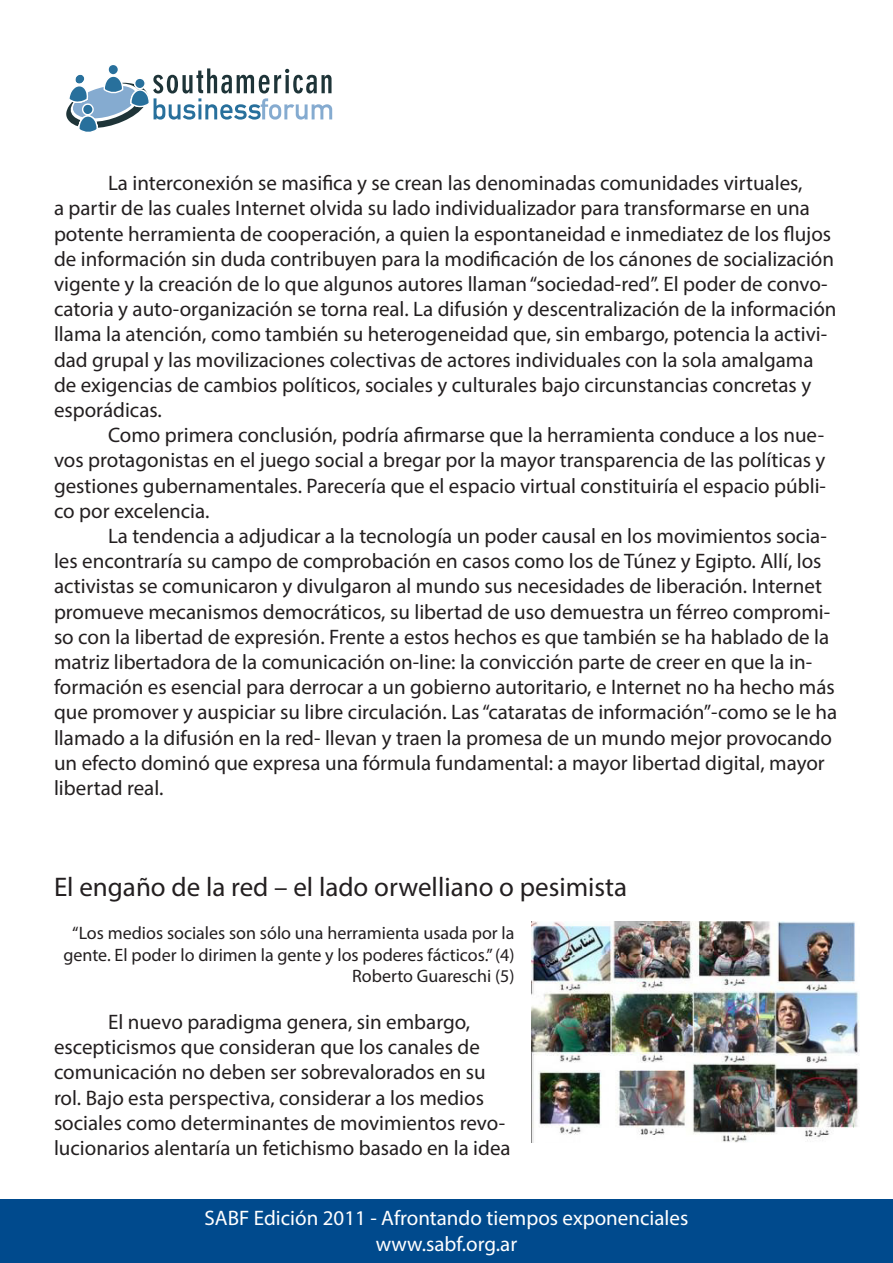
<style>
.page{position:relative;width:893px;height:1263px;background:#fff}
.page>*{position:absolute;margin:0;border:0;box-sizing:border-box;transform-origin:0 0}
.t1{font:27px "Myriad Pro";color:#231f20}
.t2{font:21px/25.2px "Myriad Pro";color:#231f20}
.t3{font:21px/25.2px "Myriad Pro";color:#fff;text-align:center}
.t4{font:18px/21.6px "Myriad Pro";color:#231f20;text-align:center}
</style>
<div class="page">
<svg style="left:66px;top:65px;width:266px;height:67px"></svg>
<div style="left:0;top:1199px;width:893px;height:64px;background:#004a8d"></div>
<img style="left:531px;top:921px;width:328px;height:221px">
<p class="t2" style="left:54px;top:170px;width:784px;text-indent:54px">La interconexión se masifica y se crean las denominadas comunidades virtuales,<br>a partir de las cuales Internet olvida su lado individualizador para transformarse en una potente herramienta de cooperación, a quien la espontaneidad e inmediatez de los flujos de información sin duda contribuyen para la modificación de los cánones de socialización vigente y la creación de lo que algunos autores llaman “sociedad-red”. El poder de convo&shy;catoria y auto-organización se torna real. La difusión y descentralización de la información llama la atención, como también su heterogeneidad que, sin embargo, potencia la activi&shy;dad grupal y las movilizaciones colectivas de actores individuales con la sola amalgama de exigencias de cambios políticos, sociales y culturales bajo circunstancias concretas y esporádicas.</p>
<p class="t2" style="left:54px;top:422px;width:774px;text-align:justify;text-indent:54px">Como primera conclusión, podría afirmarse que la herramienta conduce a los nue&shy;vos protagonistas en el juego social a bregar por la mayor transparencia de las políticas y gestiones gubernamentales. Parecería que el espacio virtual constituiría el espacio públi&shy;co por excelencia.</p>
<p class="t2" style="left:54px;top:523px;width:785px;text-indent:54px">La tendencia a adjudicar a la tecnología un poder causal en los movimientos socia&shy;les encontraría su campo de comprobación en casos como los de Túnez y Egipto. Allí, los activistas se comunicaron y divulgaron al mundo sus necesidades de liberación. Internet promueve mecanismos democráticos, su libertad de uso demuestra un férreo compromi&shy;so con la libertad de expresión. Frente a estos hechos es que también se ha hablado de la matriz libertadora de la comunicación on-line: la convicción parte de creer en que la in&shy;formación es esencial para derrocar a un gobierno autoritario, e Internet no ha hecho más que promover y auspiciar su libre circulación. Las “cataratas de información”-como se le ha llamado a la difusión en la red- llevan y traen la promesa de un mundo mejor provocando un efecto dominó que expresa una fórmula fundamental: a mayor libertad digital, mayor libertad real.</p>
<p class="t1" style="left:54px;top:870px;width:575px">El engaño de la red – el lado orwelliano o pesimista</p>
<p class="t4" style="left:63px;top:922px;width:453px">“Los medios sociales son sólo una herramienta usada por la gente. El poder lo dirimen la gente y los poderes fácticos.” (4)</p>
<p class="t4" style="left:352px;top:965px;width:164px">Roberto Guareschi (5)</p>
<p class="t2" style="left:54px;top:1009px;width:458px;text-indent:54px">El nuevo paradigma genera, sin embargo, escepticismos que consideran que los canales de comunicación no deben ser sobrevalorados en su rol. Bajo esta perspectiva, considerar a los medios sociales como determinantes de movimientos revo&shy;lucionarios alentaría un fetichismo basado en la idea</p>
<p class="t3" style="left:205px;top:1205px;width:485px">SABF Edición 2011 - Afrontando tiempos exponenciales www.sabf.org.ar</p>
</div>
